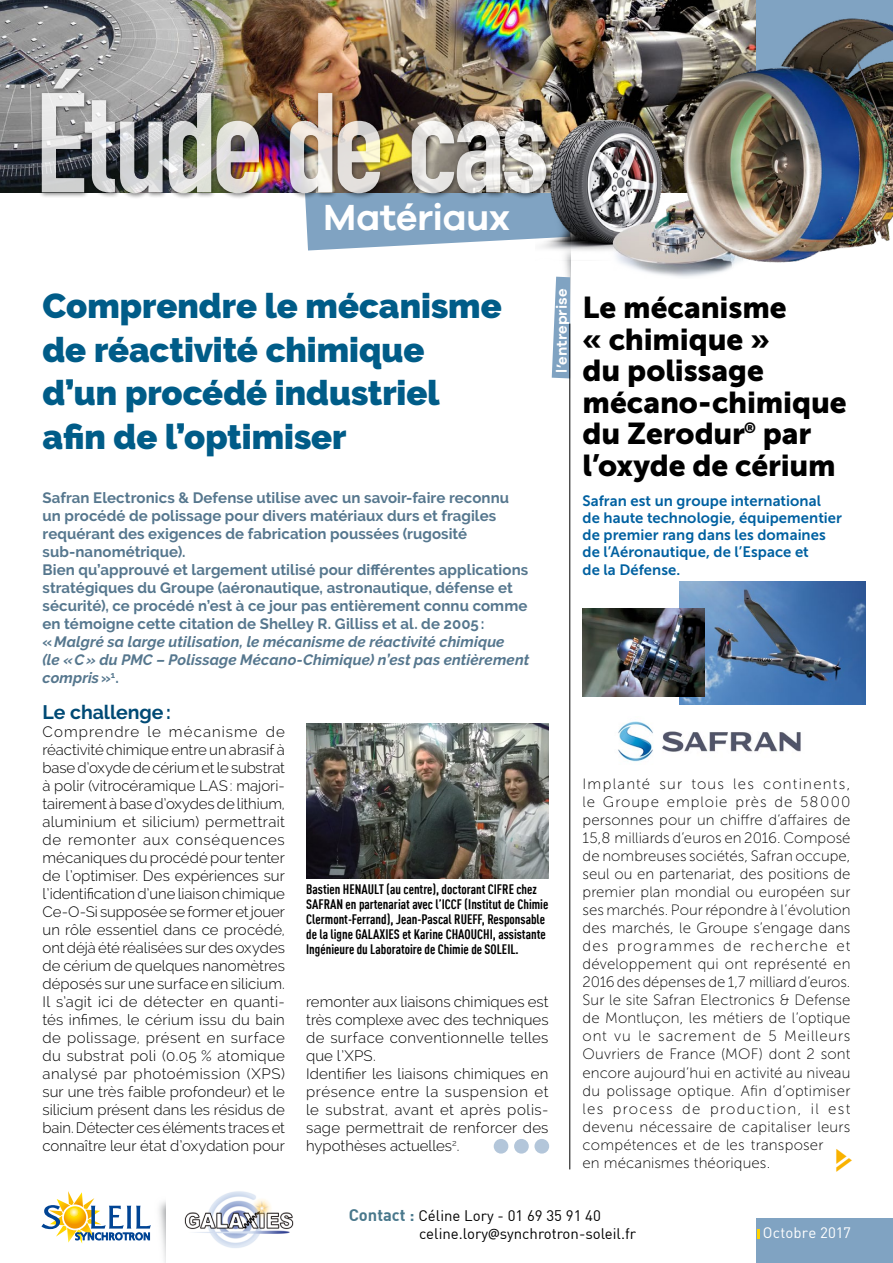
<style>
.page{position:relative;width:893px;height:1263px;background:#fff}
.page>*{position:absolute;margin:0;border:0;box-sizing:border-box;transform-origin:0 0}
.t1{font:139.5px "DIN Engschrift Std";letter-spacing:-.03em;color:#fff}
.t2{font:600 37.5px "Galano Grotesque";letter-spacing:-.01em;color:#fff}
.t3{font:900 34.5px/43.5px "Raleway";color:#005c88}
.t4{font:30px/31.5px "Museo Sans 900";letter-spacing:-.005em;color:#000}
.t5{font:25.5px "Pointers";color:#f9b200}
.t6{font:700 19.5px "Raleway";letter-spacing:-.005em;color:#004a75}
.t7{font:300 15px/18px "Raleway";letter-spacing:.01em;color:#000;text-align:justify}
.t8{font:15px/18px "Museo Sans 100";letter-spacing:.005em;color:#000}
.t9{font:700 15px/18px "Raleway";letter-spacing:.005em;color:#56778e}
.t10{font:15px/17.2px "Museo Sans 700";letter-spacing:.005em;color:#0061a1}
.t11{font:15px/18px "DIN";color:#000}
.t12{font:600 15px "Galano Grotesque";letter-spacing:.005em;color:#fff}
.t13{font:15px "DINOT";letter-spacing:.01em;color:#fff}
.t14{font:700 13.5px/15px "DIN Cond";color:#000}
.s1{font-style:italic}
.s2{font-weight:700;font-size:16.5px;color:#49788c}
.s3{font-family:"Bliss";font-weight:300}
</style>
<div class="page">
<svg style="left:305px;top:200px;width:231px;height:50px;background:#8eadc9"></svg>
<img style="left:0;top:0;width:536px;height:192px">
<img style="left:159px;top:1201px;width:7px;height:62px">
<div style="left:757px;top:1219px;width:136px;height:44px;background:#80a3c2"></div>
<div style="left:38px;top:66px;width:514px;height:134px;background:#000;opacity:.6"></div>
<svg style="left:757px;top:1229px;width:2px;height:9px"></svg>
<svg style="left:41px;top:1191px;width:110px;height:53px"></svg>
<svg style="left:64px;top:1206px;width:22px;height:22px"></svg>
<img style="left:536px;top:0;width:357px;height:301px">
<img style="left:184px;top:1191px;width:110px;height:57px">
<svg style="left:552px;top:277px;width:18px;height:101px;background:#8eadc8"></svg>
<div style="left:494px;top:1139px;width:14px;height:14px;background:#b3c6da;border-radius:50%"></div>
<div style="left:514px;top:1139px;width:15px;height:14px;background:#b3c6da;border-radius:50%"></div>
<div style="left:534px;top:1139px;width:15px;height:14px;background:#b3c6da;border-radius:50%"></div>
<hr style="left:569px;top:324px;width:1px;height:845px;background:#000">
<img style="left:306px;top:724px;width:243px;height:155px">
<img style="left:679px;top:582px;width:186px;height:122px">
<img style="left:618px;top:721px;width:183px;height:41px">
<img style="left:583px;top:608px;width:121px;height:89px">
<h1 class="t1" style="left:35px;top:62px;width:516px">Étude de cas</h1>
<h2 class="t2" style="left:323px;top:194px;width:189px">Matériaux</h2>
<h3 class="t3" style="left:43px;top:285px;width:461px">Comprendre le mécanisme de réactivité chimique d’un procédé industriel afin de l’optimiser</h3>
<p class="t9" style="left:43px;top:489px;width:488px">Safran Electronics &amp; Defense utilise avec un savoir-faire reconnu un procédé de polissage pour divers matériaux durs et fragiles requérant des exigences de fabrication poussées (rugosité sub-nanométrique).<br>Bien qu’approuvé et largement utilisé pour différentes applications stratégiques du Groupe (aéronautique, astronautique, défense et sécurité), ce procédé n’est à ce jour pas entièrement connu comme en témoigne cette citation de Shelley R. Gilliss et al. de 2005: «<span class="s1">Malgré sa large utilisation, le mécanisme de réactivité chimique<br>(le «C» du PMC – Polissage Mécano-Chimique) n’est pas entièrement compris</span>»<sup>1</sup>.</p>
<p class="t12" style="left:553px;top:373px;width:85px;rotate:-90deg">l’entreprise</p>
<h3 class="t6" style="left:43px;top:701px;width:130px">Le challenge:</h3>
<p class="t7" style="left:43px;top:722px;width:244px">Comprendre le mécanisme de réactivité chimique entre un abrasif à base d’oxyde de cérium et le substrat à polir (vitrocéramique LAS: majori&shy;tairement à base d’oxydes de lithium, aluminium et silicium) permettrait de remonter aux conséquences mécaniques du procédé pour tenter de l’optimiser. Des expériences sur l’identification d’une liaison chimique Ce-O-Si supposée se former et jouer un rôle essentiel dans ce procédé, ont déjà été réalisées sur des oxydes de cérium de quelques nanomètres déposés sur une surface en silicium.<br>Il s’agit ici de détecter en quanti&shy;tés infimes, le cérium issu du bain de polissage, présent en surface du substrat poli (0.05 % atomique analysé par photoémission (XPS) sur une très faible profondeur) et le silicium présent dans les résidus de bain. Détecter ces éléments traces et connaître leur état d’oxydation pour</p>
<p class="t14" style="left:306px;top:882px;width:244px">Bastien HENAULT (au centre), doctorant CIFRE chez SAFRAN en partenariat avec l’ICCF (Institut de Chimie Clermont-Ferrand), Jean-Pascal RUEFF, Responsable de la ligne GALAXIES et Karine CHAOUCHI, assistante Ingénieure du Laboratoire de Chimie de SOLEIL.</p>
<p class="t7" style="left:306px;top:992px;width:244px;text-align:left">remonter aux liaisons chimiques est très complexe avec des techniques de surface conventionnelle telles que l’XPS.<br>Identifier les liaisons chimiques en présence entre la suspension et le substrat, avant et après polis&shy;sage permettrait de renforcer des hypothèses actuelles<sup>2</sup>.</p>
<h3 class="t4" style="left:583px;top:292px;width:266px">Le mécanisme<br>« chimique »<br>du polissage mécano-chimique du Zerodur<sup>®</sup> par l’oxyde de cérium</h3>
<p class="t10" style="left:583px;top:492px;width:261px">Safran est un groupe international<br>de haute technologie, équipementier de premier rang dans les domaines de l’Aéronautique, de l’Espace et<br>de la Défense.</p>
<p class="t8" style="left:583px;top:775px;width:269px">Implanté sur tous les continents, le Groupe emploie près de 58 000 personnes pour un chiffre d’affaires de 15,8 milliards d’euros en 2 016. Composé de nombreuses sociétés, Safran occupe, seul ou en partenariat, des positions de premier plan mondial ou européen sur ses marchés. Pour répondre à l’évolution des marchés, le Groupe s’engage dans des programmes de recherche et développement qui ont représenté en 2 016 des dépenses de 1,7 milliard d’euros.<br>Sur le site Safran Electronics &amp; Defense de Montluçon, les métiers de l’optique ont vu le sacrement de 5 Meilleurs Ouvriers de France (MOF) dont 2 sont encore aujourd’hui en activité au niveau du polissage optique. Afin d’optimiser les process de production, il est devenu nécessaire de capitaliser leurs compétences et de les transposer<br>en mécanismes théoriques.</p>
<h3 class="t5" style="left:836px;top:1144px;width:20px">j</h3>
<p class="t11" style="left:419px;top:1206px;width:218px;text-indent:-71px"><span class="s2">Contact :</span> Céline Lory - 01 69 35 91 40 celine.lory<span class="s3">@</span>synchrotron-soleil.fr</p>
<p class="t13" style="left:763px;top:1223px;width:89px">Octobre 2017</p>
</div>
